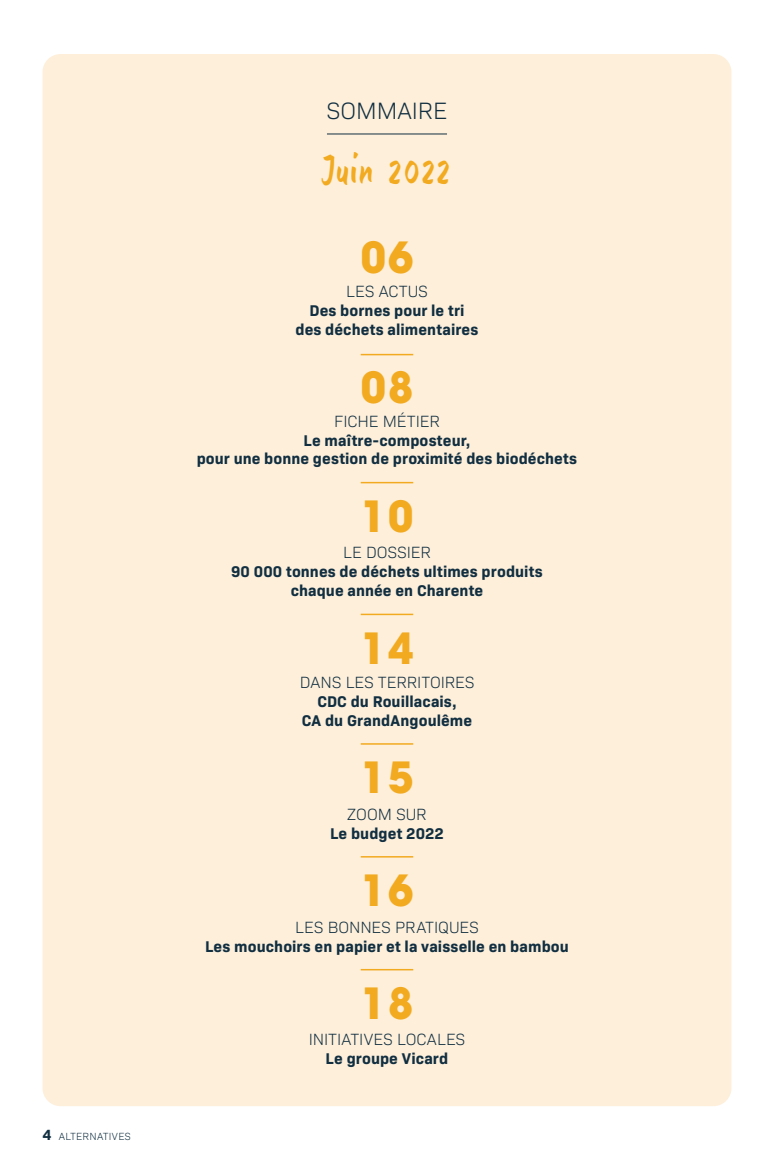
<style>
.page{position:relative;width:774px;height:1170px;background:#fff}
.page>*{position:absolute;margin:0;border:0;box-sizing:border-box;transform-origin:0 0}
.t1{font:44.1px "Gultan Bonte";letter-spacing:.05em;color:#f2aa20;scale:.95 1}
.t2{font:700 42.6px "ITC Avant Garde Pro";letter-spacing:.05em;color:#f2aa20;scale:.96 1}
.t3{font:300 24px "Bio Sans";color:#112f41}
.t4{font:300 16.5px "Bio Sans";letter-spacing:.01em;color:#112f41}
.t5{font:700 15.75px/18.9px "Bio Sans";letter-spacing:.005em;color:#112f41;text-align:center}
.t6{font:300 10.5px "Bio Sans";letter-spacing:.035em;color:#112f41}
.s1{font-weight:700;font-size:15px}
</style>
<div class="page">
<div style="left:43px;top:54px;width:688px;height:1052px;background:#feefda;border-radius:18px"></div>
<hr style="left:327px;top:134px;width:120px;height:1px;background:#112f41">
<hr style="left:361px;top:354px;width:52px;height:1px;background:#f2aa20">
<hr style="left:361px;top:482px;width:52px;height:1px;background:#f2aa20">
<hr style="left:361px;top:613px;width:52px;height:2px;background:#f2aa20">
<hr style="left:361px;top:743px;width:52px;height:1px;background:#f2aa20">
<hr style="left:361px;top:856px;width:52px;height:1px;background:#f2aa20">
<hr style="left:361px;top:968px;width:52px;height:2px;background:#f2aa20">
<p class="t6" style="left:43px;top:1128px;width:90px"><span class="s1">4</span> ALTERNATIVES</p>
<h3 class="t3" style="left:327px;top:93px;width:122px">SOMMAIRE</h3>
<h1 class="t1" style="left:324px;top:144px;width:135px">Juin 2022</h1>
<h2 class="t2" style="left:361px;top:229px;width:56px">06</h2>
<p class="t4" style="left:346px;top:279px;width:83px">LES ACTUS</p>
<p class="t5" style="left:295px;top:300px;width:184px">Des bornes pour le tri des déchets alimentaires</p>
<h2 class="t2" style="left:361px;top:358px;width:56px">08</h2>
<p class="t4" style="left:334px;top:409px;width:107px">FICHE MÉTIER</p>
<p class="t5" style="left:197px;top:429px;width:382px">Le maître-composteur,<br>pour une bonne gestion de proximité des biodéchets</p>
<h2 class="t2" style="left:361px;top:488px;width:56px">10</h2>
<p class="t4" style="left:343px;top:540px;width:89px">LE DOSSIER</p>
<p class="t5" style="left:231px;top:561px;width:313px">90 000 tonnes de déchets ultimes produits chaque année en Charente</p>
<h2 class="t2" style="left:361px;top:619px;width:56px">14</h2>
<p class="t4" style="left:300px;top:670px;width:176px">DANS LES TERRITOIRES</p>
<p class="t5" style="left:302px;top:690px;width:172px">CDC du Rouillacais,<br>CA du GrandAngoulême</p>
<h2 class="t2" style="left:361px;top:749px;width:56px">15</h2>
<p class="t4" style="left:347px;top:802px;width:81px">ZOOM SUR</p>
<p class="t5" style="left:330px;top:822px;width:115px">Le budget 2022</p>
<h2 class="t2" style="left:361px;top:862px;width:56px">16</h2>
<p class="t4" style="left:295px;top:914px;width:185px">LES BONNES PRATIQUES</p>
<p class="t5" style="left:205px;top:935px;width:365px">Les mouchoirs en papier et la vaisselle en bambou</p>
<h2 class="t2" style="left:361px;top:974px;width:56px">18</h2>
<p class="t4" style="left:309px;top:1027px;width:158px">INITIATIVES LOCALES</p>
<p class="t5" style="left:326px;top:1048px;width:124px">Le groupe Vicard</p>
</div>
